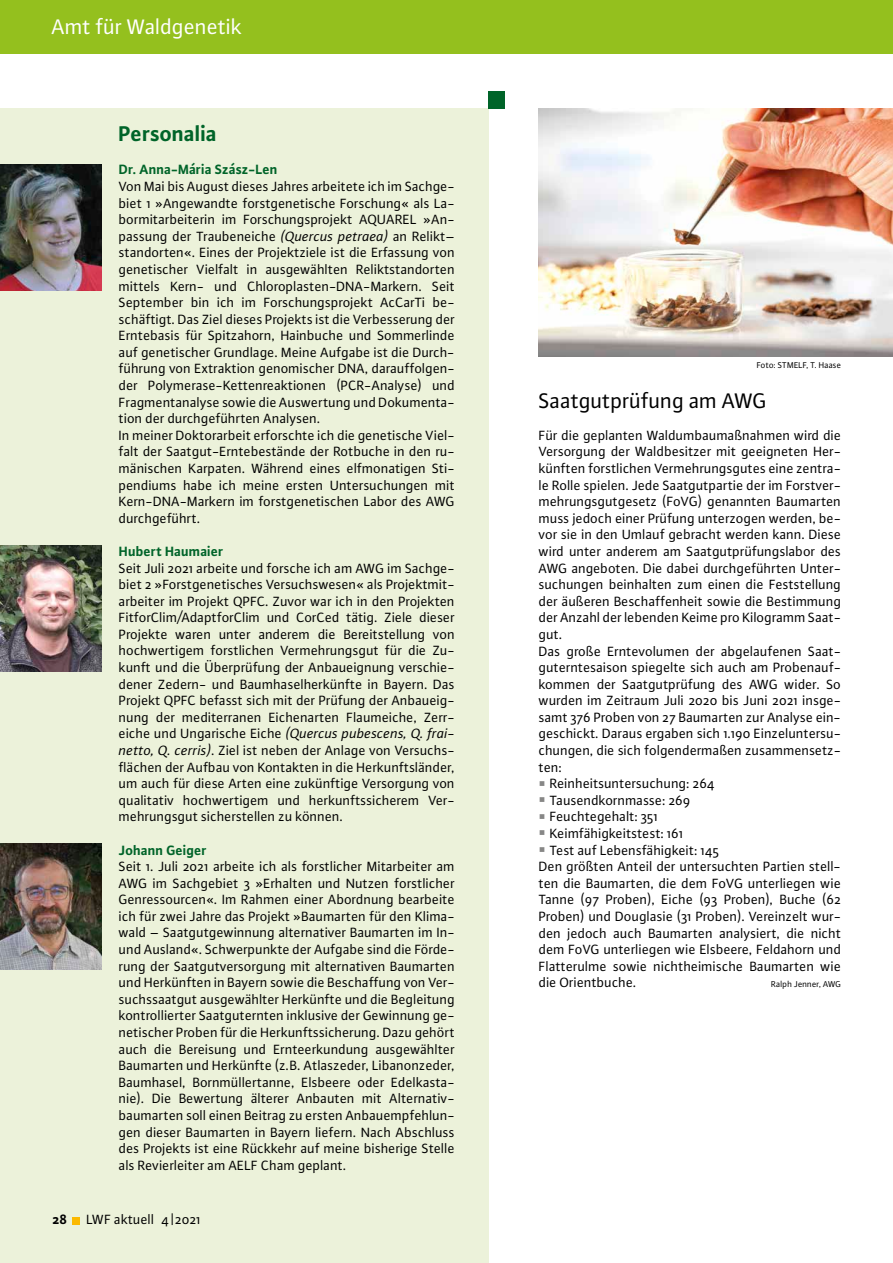
<style>
.page{position:relative;width:893px;height:1263px;background:#fff}
.page>*{position:absolute;margin:0;border:0;box-sizing:border-box;transform-origin:0 0}
.t1{font:22.5px "Plus Sans Pro";letter-spacing:-.005em;color:#000}
.t2{font:22.5px "Plus Sans Pro";letter-spacing:-.005em;color:#fff}
.t3{font:700 22.5px "Plus Sans Pro";letter-spacing:-.005em;color:#006429}
.t4{font:14.25px/16.6px "Plus Sans Pro";color:#000;text-align:justify}
.t5{font:700 14.25px "Plus Sans Pro";color:#006429}
.t6{font:700 14.25px "Plus Sans Pro";color:#000}
.t7{font:9px "Plus Sans Pro";color:#000}
.s1{font-style:italic}
</style>
<div class="page">
<div style="left:0;top:108px;width:488px;height:1155px;background:#ecf2da"></div>
<img style="left:539px;top:108px;width:354px;height:249px">
<div style="left:0;top:0;width:893px;height:53px;background:#94c01e"></div>
<div style="left:72px;top:1217px;width:7px;height:7px;background:#fbb900"></div>
<img style="left:0;top:164px;width:102px;height:126px">
<img style="left:0;top:843px;width:102px;height:126px">
<img style="left:0;top:545px;width:102px;height:127px">
<div style="left:488px;top:91px;width:17px;height:17px;background:#006429"></div>
<h1 class="t2" style="left:52px;top:12px;width:192px">Amt für Waldgenetik</h1>
<h1 class="t3" style="left:118px;top:117px;width:100px">Personalia</h1>
<p class="t5" style="left:119px;top:159px;width:160px">Dr. Anna-Mária Szász-Len</p>
<p class="t4" style="left:119px;top:177px;width:337px;text-align:left">Von Mai bis August dieses Jahres arbeitete ich im Sachge&shy;biet 1 »Angewandte forstgenetische Forschung« als La&shy;bormitarbeiterin im Forschungsprojekt AQUAREL »An&shy;passung der Traubeneiche <span class="s1">(Quercus petraea)</span> an Relikt– standorten«. Eines der Projektziele ist die Erfassung von genetischer Vielfalt in ausgewählten Reliktstandorten mittels Kern- und Chloroplasten-DNA-Markern. Seit September bin ich im Forschungsprojekt AcCarTi be&shy;schäftigt. Das Ziel dieses Projekts ist die Verbesserung der Erntebasis für Spitzahorn, Hainbuche und Sommerlinde auf genetischer Grundlage. Meine Aufgabe ist die Durch&shy;führung von Extraktion genomischer DNA, darauffolgen&shy;der Polymerase-Kettenreaktionen (PCR-Analyse) und Fragmentanalyse sowie die Auswertung und Dokumenta&shy;tion der durchgeführten Analysen.<br>In meiner Doktorarbeit erforschte ich die genetische Viel&shy;falt der Saatgut-Erntebestände der Rotbuche in den ru&shy;mänischen Karpaten. Während eines elfmonatigen Sti&shy;pendiums habe ich meine ersten Untersuchungen mit Kern-DNA-Markern im forstgenetischen Labor des AWG durchgeführt.</p>
<p class="t5" style="left:119px;top:540px;width:106px">Hubert Haumaier</p>
<p class="t4" style="left:119px;top:559px;width:337px">Seit Juli 2021 arbeite und forsche ich am AWG im Sachge&shy;biet 2 »Forstgenetisches Versuchswesen« als Projektmit&shy;arbeiter im Projekt QPFC. Zuvor war ich in den Projekten FitforClim/AdaptforClim und CorCed tätig. Ziele dieser Projekte waren unter anderem die Bereitstellung von hochwertigem forstlichen Vermehrungsgut für die Zu&shy;kunft und die Überprüfung der Anbaueignung verschie&shy;dener Zedern- und Baumhaselherkünfte in Bayern. Das Projekt QPFC befasst sich mit der Prüfung der Anbaueig&shy;nung der mediterranen Eichenarten Flaumeiche, Zerr&shy;eiche und Ungarische Eiche <span class="s1">(Quercus pubescens, Q. frai&shy;netto, Q. cerris)</span>. Ziel ist neben der Anlage von Versuchs&shy;flächen der Aufbau von Kontakten in die Herkunftsländer, um auch für diese Arten eine zukünftige Versorgung von qualitativ hochwertigem und herkunftssicherem Ver&shy;mehrungsgut sicherstellen zu können.</p>
<p class="t5" style="left:119px;top:839px;width:89px">Johann Geiger</p>
<p class="t4" style="left:119px;top:857px;width:337px">Seit 1. Juli 2021 arbeite ich als forstlicher Mitarbeiter am AWG im Sachgebiet 3 »Erhalten und Nutzen forstlicher Genressourcen«. Im Rahmen einer Abordnung bearbeite ich für zwei Jahre das Projekt »Baumarten für den Klima&shy;wald – Saatgutgewinnung alternativer Baumarten im In&shy;und Ausland«. Schwerpunkte der Aufgabe sind die Förde&shy;rung der Saatgutversorgung mit alternativen Baumarten und Herkünften in Bayern sowie die Beschaffung von Ver&shy;suchssaatgut ausgewählter Herkünfte und die Begleitung kontrollierter Saatguternten inklusive der Gewinnung ge&shy;netischer Proben für die Herkunftssicherung. Dazu gehört auch die Bereisung und Ernteerkundung ausgewählter Baumarten und Herkünfte (z.B. Atlaszeder, Libanonzeder, Baumhasel, Bornmüllertanne, Elsbeere oder Edelkasta&shy;nie). Die Bewertung älterer Anbauten mit Alternativ&shy;baumarten soll einen Beitrag zu ersten Anbauempfehlun&shy;gen dieser Baumarten in Bayern liefern. Nach Abschluss des Projekts ist eine Rückkehr auf meine bisherige Stelle als Revierleiter am AELF Cham geplant.</p>
<p class="t6" style="left:52px;top:1209px;width:16px">28</p>
<p class="t4" style="left:87px;top:1210px;width:116px">LWF aktuell 4|2021</p>
<p class="t7" style="left:757px;top:359px;width:86px">Foto: STMELF, T. Haase</p>
<h1 class="t1" style="left:539px;top:385px;width:230px">Saatgutprüfung am AWG</h1>
<p class="t4" style="left:539px;top:426px;width:304px">Für die geplanten Waldumbaumaßnahmen wird die</p>
<p class="t4" style="left:539px;top:443px;width:304px">Versorgung der Waldbesitzer mit geeigneten Her-</p>
<p class="t4" style="left:539px;top:459px;width:304px">künften forstlichen Vermehrungsgutes eine zentra-</p>
<p class="t4" style="left:539px;top:476px;width:304px">le Rolle spielen. Jede Saatgutpartie der im Forstver-</p>
<p class="t4" style="left:539px;top:492px;width:304px">mehrungsgutgesetz (FoVG) genannten Baumarten</p>
<p class="t4" style="left:539px;top:509px;width:304px">muss jedoch einer Prüfung unterzogen werden, be-</p>
<p class="t4" style="left:539px;top:526px;width:304px">vor sie in den Umlauf gebracht werden kann. Diese</p>
<p class="t4" style="left:539px;top:542px;width:304px">wird unter anderem am Saatgutprüfungslabor des</p>
<p class="t4" style="left:539px;top:559px;width:304px">AWG angeboten. Die dabei durchgeführten Unter-</p>
<p class="t4" style="left:539px;top:575px;width:304px">suchungen beinhalten zum einen die Feststellung</p>
<p class="t4" style="left:539px;top:592px;width:304px">der äußeren Beschaffenheit sowie die Bestimmung</p>
<p class="t4" style="left:539px;top:609px;width:304px">der Anzahl der lebenden Keime pro Kilogramm Saat-</p>
<p class="t4" style="left:539px;top:625px;width:25px">gut.</p>
<p class="t4" style="left:539px;top:642px;width:304px">Das große Erntevolumen der abgelaufenen Saat-</p>
<p class="t4" style="left:539px;top:658px;width:304px">guterntesaison spiegelte sich auch am Probenauf-</p>
<p class="t4" style="left:539px;top:675px;width:304px">kommen der Saatgutprüfung des AWG wider. So</p>
<p class="t4" style="left:539px;top:692px;width:304px">wurden im Zeitraum Juli 2020 bis Juni 2021 insge-</p>
<p class="t4" style="left:539px;top:708px;width:304px">samt 376 Proben von 27 Baumarten zur Analyse ein-</p>
<p class="t4" style="left:539px;top:725px;width:304px">geschickt. Daraus ergaben sich 1.190 Einzeluntersu-</p>
<p class="t4" style="left:539px;top:741px;width:304px">chungen, die sich folgendermaßen zusammensetz-</p>
<p class="t4" style="left:539px;top:758px;width:25px">ten:</p>
<p class="t4" style="left:550px;top:775px;width:167px">Reinheitsuntersuchung: 264</p>
<p class="t4" style="left:550px;top:791px;width:142px">Tausendkornmasse: 269</p>
<p class="t4" style="left:550px;top:808px;width:110px">Feuchtegehalt: 351</p>
<p class="t4" style="left:550px;top:824px;width:135px">Keimfähigkeitstest: 161</p>
<p class="t4" style="left:550px;top:841px;width:171px">Test auf Lebensfähigkeit: 145</p>
<p class="t4" style="left:539px;top:857px;width:304px">Den größten Anteil der untersuchten Partien stell-</p>
<p class="t4" style="left:539px;top:874px;width:304px">ten die Baumarten, die dem FoVG unterliegen wie</p>
<p class="t4" style="left:539px;top:891px;width:304px">Tanne (97 Proben), Eiche (93 Proben), Buche (62</p>
<p class="t4" style="left:539px;top:907px;width:304px">Proben) und Douglasie (31 Proben). Vereinzelt wur-</p>
<p class="t4" style="left:539px;top:924px;width:304px">den jedoch auch Baumarten analysiert, die nicht</p>
<p class="t4" style="left:539px;top:940px;width:304px">dem FoVG unterliegen wie Elsbeere, Feldahorn und</p>
<p class="t4" style="left:539px;top:957px;width:304px">Flatterulme sowie nichtheimische Baumarten wie</p>
<p class="t4" style="left:539px;top:974px;width:99px">die Orientbuche.</p>
<p class="t7" style="left:771px;top:978px;width:71px">Ralph Jenner, AWG</p>
</div>
